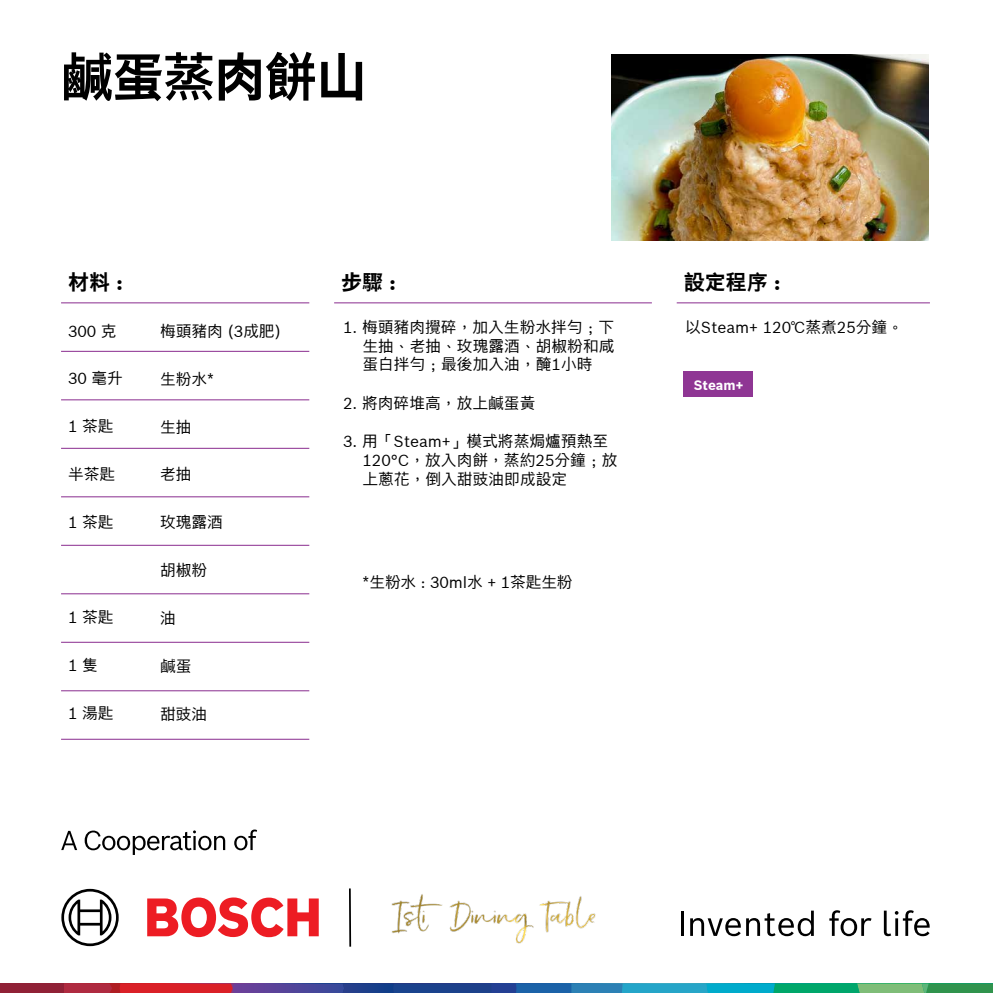
<style>
.page{position:relative;width:993px;height:993px;background:#fff}
.page>*{position:absolute;margin:0;border:0;box-sizing:border-box;transform-origin:0 0}
.t1{font:700 52.5px "Bosch Sans CHT";letter-spacing:-.03em;color:#000}
.t2{font:700 21px "Bosch Sans CHT";color:#000}
.t3{font:15.75px/18.9px "Bosch Sans CHT";color:#000;text-align:justify}
.t4{font:700 13.47px "Bosch Sans CHT";color:#fff}
</style>
<div class="page">
<div style="left:0;top:983px;width:64px;height:9px;background:#902136"></div>
<svg style="left:64px;top:983px;width:928px;height:9px;background:#476981"></svg>
<svg style="left:147px;top:897px;width:171px;height:39px"></svg>
<svg style="left:61px;top:888px;width:58px;height:57px"></svg>
<hr style="left:681px;top:911px;width:3px;height:24px;background:#000">
<svg style="left:690px;top:910px;width:123px;height:25px"></svg>
<svg style="left:829px;top:910px;width:42px;height:25px"></svg>
<svg style="left:883px;top:910px;width:46px;height:25px"></svg>
<hr style="left:61px;top:302px;width:248px;height:1px;background:#8f3694">
<hr style="left:61px;top:351px;width:248px;height:1px;background:#8f3694">
<hr style="left:61px;top:399px;width:248px;height:1px;background:#8f3694">
<hr style="left:61px;top:447px;width:248px;height:1px;background:#8f3694">
<hr style="left:61px;top:544px;width:248px;height:1px;background:#8f3694">
<hr style="left:61px;top:496px;width:248px;height:1px;background:#8f3694">
<hr style="left:61px;top:593px;width:248px;height:1px;background:#8f3694">
<hr style="left:61px;top:641px;width:248px;height:1px;background:#8f3694">
<hr style="left:61px;top:690px;width:248px;height:1px;background:#8f3694">
<hr style="left:61px;top:738px;width:248px;height:1px;background:#8f3694">
<hr style="left:334px;top:302px;width:317px;height:1px;background:#8f3694">
<hr style="left:676px;top:302px;width:253px;height:1px;background:#8f3694">
<div style="left:683px;top:371px;width:70px;height:26px;background:#8f3694"></div>
<img style="left:611px;top:55px;width:317px;height:186px">
<svg style="left:61px;top:830px;width:16px;height:19px"></svg>
<svg style="left:85px;top:830px;width:140px;height:24px"></svg>
<svg style="left:234px;top:829px;width:23px;height:21px"></svg>
<hr style="left:349px;top:888px;width:2px;height:58px;background:#000">
<img style="left:391px;top:894px;width:205px;height:50px">
<h1 class="t1" style="left:61px;top:38px;width:308px">鹹蛋蒸肉餅山</h1>
<h2 class="t2" style="left:68px;top:266px;width:56px">材料 :</h2>
<h2 class="t2" style="left:341px;top:266px;width:56px">步驟 :</h2>
<h2 class="t2" style="left:683px;top:266px;width:98px">設定程序 :</h2>
<p class="t3" style="left:68px;top:320px;width:50px">300 克</p>
<p class="t3" style="left:68px;top:368px;width:56px">30 毫升</p>
<p class="t3" style="left:68px;top:416px;width:47px">1 茶匙</p>
<p class="t3" style="left:68px;top:464px;width:48px">半茶匙</p>
<p class="t3" style="left:68px;top:512px;width:47px">1 茶匙</p>
<p class="t3" style="left:362px;top:317px;width:253px;text-indent:-19px">1. 梅頭豬肉攪碎，加入生粉水拌勻；下生抽、老抽、玫瑰露酒、胡椒粉和咸蛋白拌勻；最後加入油，醃1小時</p>
<p class="t3" style="left:343px;top:392px;width:194px">2. 將肉碎堆高，放上鹹蛋黃</p>
<p class="t3" style="left:362px;top:431px;width:256px;text-align:left;text-indent:-19px">3. 用「Steam+」模式將蒸焗爐預熱至<br>120°C，放入肉餅，蒸約25分鐘；放上蔥花，倒入甜豉油即成設定</p>
<p class="t3" style="left:685px;top:317px;width:219px">以Steam+ 120℃蒸煮25分鐘。</p>
<p class="t3" style="left:160px;top:321px;width:122px">梅頭豬肉 (3成肥)</p>
<p class="t3" style="left:160px;top:369px;width:55px">生粉水*</p>
<p class="t3" style="left:160px;top:416px;width:33px">生抽</p>
<p class="t3" style="left:160px;top:464px;width:33px">老抽</p>
<p class="t3" style="left:160px;top:512px;width:64px">玫瑰露酒</p>
<p class="t3" style="left:160px;top:560px;width:48px">胡椒粉</p>
<p class="t3" style="left:160px;top:608px;width:17px">油</p>
<p class="t3" style="left:160px;top:655px;width:33px">鹹蛋</p>
<p class="t3" style="left:160px;top:703px;width:48px">甜豉油</p>
<p class="t4" style="left:693px;top:374px;width:51px">Steam+</p>
<p class="t3" style="left:362px;top:571px;width:212px">*生粉水 : 30ml水 + 1茶匙生粉</p>
<p class="t3" style="left:68px;top:607px;width:47px">1 茶匙</p>
<p class="t3" style="left:68px;top:655px;width:31px">1 隻</p>
<p class="t3" style="left:68px;top:703px;width:47px">1 湯匙</p>
</div>
